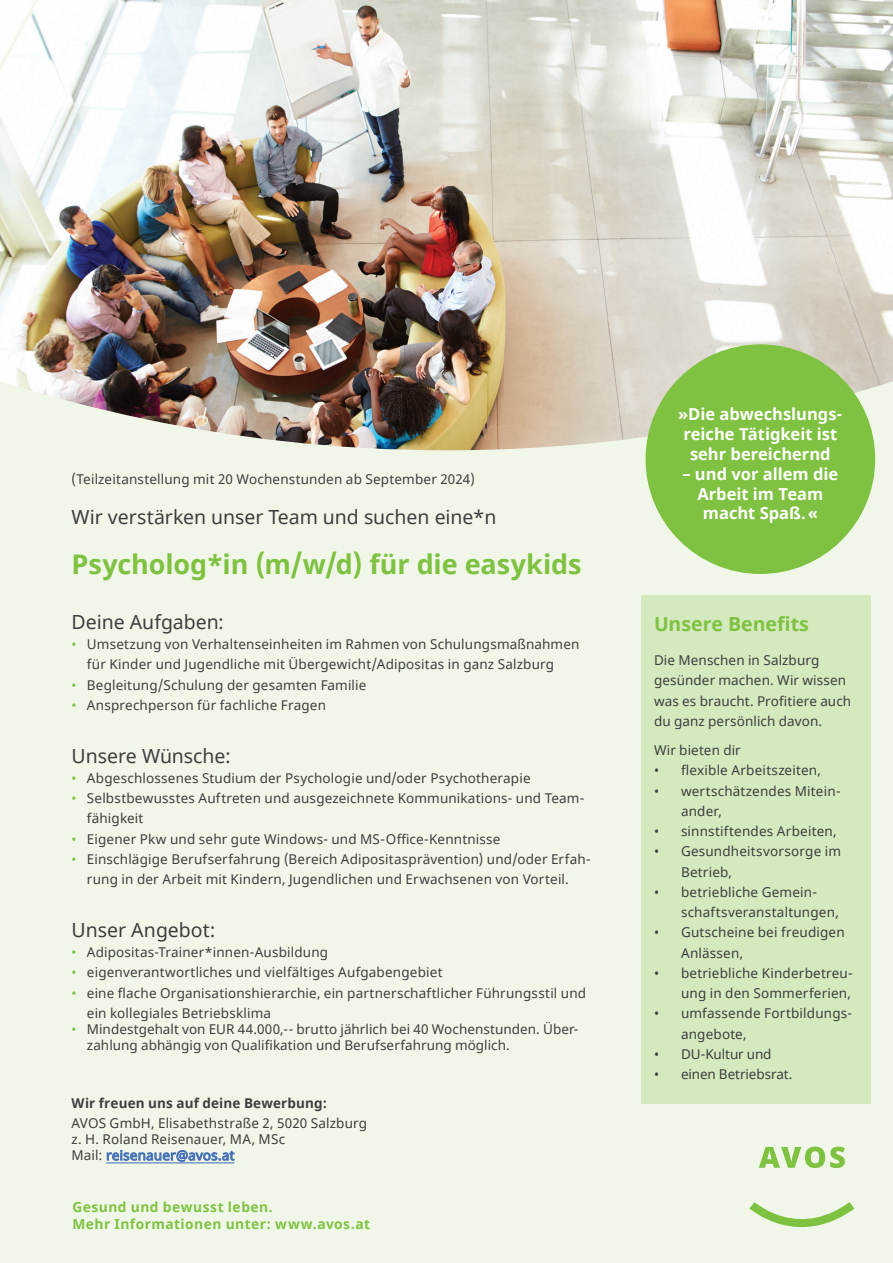
<style>
.page{position:relative;width:893px;height:1263px;background:#fff}
.page>*{position:absolute;margin:0;border:0;box-sizing:border-box;transform-origin:0 0}
.t1{font:700 27px "Noto Sans";letter-spacing:-.005em;color:#7fc241}
.t2{font:19.5px "Noto Sans";color:#3e3e3f}
.t3{font:700 19.5px "Noto Sans";color:#7fc241}
.t4{font:700 16.5px/19.8px "Noto Sans";color:#fff;text-align:center}
.t5{font:700 13.8px/16.5px "Noto Sans";letter-spacing:.035em;color:#7fc241}
.t6{font:13.5px/20.2px "Noto Sans";letter-spacing:.01em;color:#3e3e3f}
.t7{font:700 13.5px "Noto Sans";letter-spacing:.01em;color:#3e3e3f}
.t8{font:13.5px "Noto Sans";letter-spacing:-.01em;color:#3e3e3f}
.s1{color:#7fc241}
.s2{color:#4671b8}
</style>
<div class="page">
<div style="left:0;top:302px;width:893px;height:961px;background:#f0f7e8"></div>
<img style="left:0;top:0;width:893px;height:450px">
<div style="left:646px;top:344px;width:229px;height:230px;background:#7fc241;border-radius:50%"></div>
<svg style="left:759px;top:1147px;width:86px;height:21px"></svg>
<svg style="left:749px;top:1202px;width:105px;height:25px"></svg>
<div style="left:642px;top:595px;width:229px;height:508px;background:#d4e9be"></div>
<hr style="left:106px;top:1162px;width:128px;height:1px;background:#4671b8">
<p class="t6" style="left:72px;top:470px;width:405px">(Teilzeitanstellung mit 20 Wochenstunden ab September 2024)</p>
<h2 class="t2" style="left:72px;top:504px;width:426px">Wir verstärken unser Team und suchen eine*n</h2>
<h1 class="t1" style="left:72px;top:545px;width:512px">Psycholog*in (m/w/d) für die easykids</h1>
<h2 class="t2" style="left:72px;top:608px;width:154px">Deine Aufgaben:</h2>
<p class="t6" style="left:87px;top:635px;width:494px;text-indent:-15px"><span class="s1">•</span> Umsetzung von Verhaltenseinheiten im Rahmen von Schulungsmaßnahmen für Kinder und Jugendliche mit Übergewicht/Adipositas in ganz Salzburg</p>
<p class="t6" style="left:72px;top:675px;width:296px"><span class="s1">•</span> Begleitung/Schulung der gesamten Familie</p>
<p class="t6" style="left:72px;top:695px;width:256px"><span class="s1">•</span> Ansprechperson für fachliche Fragen</p>
<h2 class="t2" style="left:72px;top:742px;width:161px">Unsere Wünsche:</h2>
<p class="t6" style="left:72px;top:768px;width:461px"><span class="s1">•</span> Abgeschlossenes Studium der Psychologie und/oder Psychotherapie</p>
<p class="t6" style="left:87px;top:788px;width:499px;text-indent:-15px"><span class="s1">•</span> Selbstbewusstes Auftreten und ausgezeichnete Kommunikations- und Team&shy;fähigkeit</p>
<p class="t6" style="left:72px;top:829px;width:430px"><span class="s1">•</span> Eigener Pkw und sehr gute Windows- und MS-Office-Kenntnisse</p>
<p class="t6" style="left:72px;top:849px;width:521px;text-align:center"><span class="s1">•</span> Einschlägige Berufserfahrung (Bereich Adipositasprävention) und/oder Erfah&shy;rung in der Arbeit mit Kindern, Jugendlichen und Erwachsenen von Vorteil.</p>
<h2 class="t2" style="left:72px;top:916px;width:145px">Unser Angebot:</h2>
<p class="t6" style="left:72px;top:942px;width:258px"><span class="s1">•</span> Adipositas-Trainer*innen-Ausbildung</p>
<p class="t6" style="left:72px;top:963px;width:372px"><span class="s1">•</span> eigenverantwortliches und vielfältiges Aufgabengebiet</p>
<p class="t6" style="left:87px;top:983px;width:501px;text-indent:-15px"><span class="s1">•</span> eine flache Organisationshierarchie, ein partnerschaftlicher Führungsstil und ein kollegiales Betriebsklima</p>
<p class="t6" style="left:87px;top:1021px;width:493px;line-height:16.2px;text-indent:-15px"><span class="s1">•</span> Mindestgehalt von EUR 44.000,-- brutto jährlich bei 40 Wochenstunden. Über&shy;zahlung abhängig von Qualifikation und Berufserfahrung möglich.</p>
<p class="t7" style="left:72px;top:1093px;width:257px">Wir freuen uns auf deine Bewerbung:</p>
<p class="t6" style="left:72px;top:1115px;width:297px;line-height:16.2px">AVOS GmbH, Elisabethstraße 2, 5020 Salzburg z. H. Roland Reisenauer, MA, MSc<br>Mail: <span class="s2">reisenauer@avos.at</span></p>
<p class="t5" style="left:72px;top:1199px;width:299px">Gesund und bewusst leben.<br>Mehr Informationen unter: www.avos.at</p>
<p class="t4" style="left:678px;top:405px;width:166px">»Die abwechslungs&shy;reiche Tätigkeit ist sehr bereichernd</p>
<p class="t4" style="left:682px;top:464px;width:157px">– und vor allem die<br>Arbeit im Team macht Spaß.«</p>
<h2 class="t3" style="left:654px;top:610px;width:156px">Unsere Benefits</h2>
<p class="t6" style="left:654px;top:650px;width:199px">Die Menschen in Salzburg gesünder machen. Wir wissen was es braucht. Profitiere auch du ganz persönlich davon.</p>
<p class="t6" style="left:654px;top:740px;width:88px">Wir bieten dir</p>
<p class="t6" style="left:654px;top:761px;width:168px">• flexible Arbeitszeiten,</p>
<p class="t6" style="left:681px;top:781px;width:161px;text-indent:-27px">• wertschätzendes Mitein&shy;ander,</p>
<p class="t6" style="left:654px;top:821px;width:184px">• sinnstiftendes Arbeiten,</p>
<p class="t6" style="left:681px;top:842px;width:162px;text-indent:-27px">• Gesundheitsvorsorge im<br>Betrieb,</p>
<p class="t6" style="left:681px;top:882px;width:159px;text-indent:-27px">• betriebliche Gemein&shy;schaftsveranstaltungen,</p>
<p class="t6" style="left:681px;top:923px;width:165px;text-indent:-27px">• Gutscheine bei freudigen<br>Anlässen,</p>
<p class="t6" style="left:654px;top:963px;width:200px;text-align:right">• betriebliche Kinderbetreu&shy;ung in den Sommerferien,</p>
<p class="t6" style="left:681px;top:1004px;width:172px;text-indent:-27px">• umfassende Fortbildungs&shy;angebote,</p>
<p class="t8" style="left:654px;top:1045px;width:119px">• DU-Kultur und</p>
<p class="t6" style="left:654px;top:1064px;width:140px">• einen Betriebsrat.</p>
</div>
